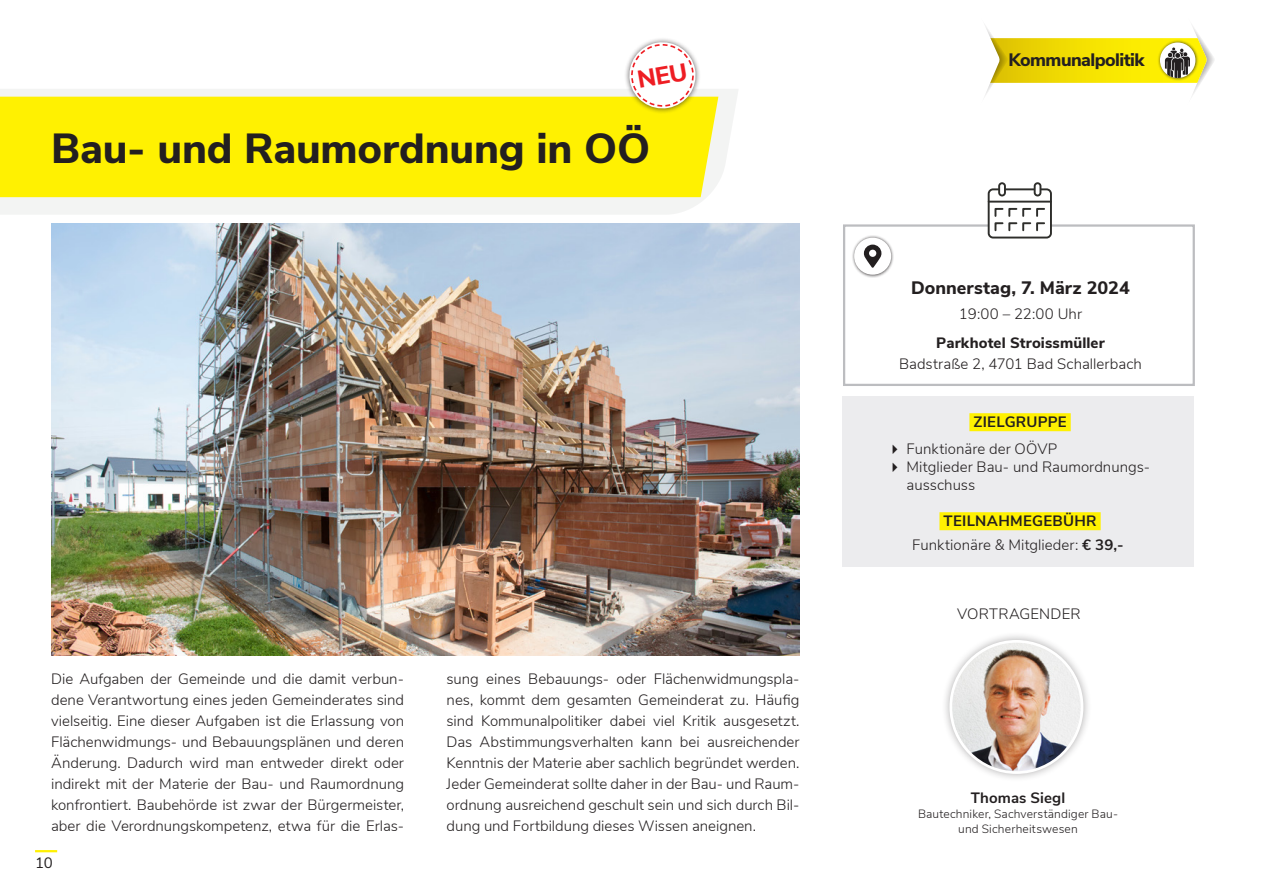
<style>
.page{position:relative;width:1263px;height:893px;background:#fff}
.page>*{position:absolute;margin:0;border:0;box-sizing:border-box;transform-origin:0 0}
.t1{font:800 42px "Nunito Sans";letter-spacing:-.005em;color:#231f20}
.t2{font:800 18px "Nunito Sans";letter-spacing:-.01em;color:#231f20}
.t3{font:800 18px "Nunito Sans";letter-spacing:-.03em;color:#231f20}
.t4{font:300 15px/21px "Nunito Sans";color:#231f20;text-align:justify}
.t5{font:800 15px "Nunito Sans";letter-spacing:.01em;color:#231f20}
.t6{font:700 15px "Nunito Sans";letter-spacing:.01em;color:#231f20}
.t7{font:15px "Nunito Sans";color:#231f20}
.t8{font:300 12px/15px "Nunito Sans";letter-spacing:.015em;color:#231f20;text-align:center}
.s1{font-weight:700}
</style>
<div class="page">
<hr style="left:35px;top:850px;width:22px;height:2px;background:#fff101">
<svg style="left:0;top:89px;width:738px;height:125px;fill:#f3f4f3"></svg>
<div style="left:0;top:97px;width:718px;height:100px;background:#fff101"></div>
<div style="left:842px;top:396px;width:352px;height:170px;background:#ececee"></div>
<img style="left:51px;top:223px;width:748px;height:432px">
<div style="left:941px;top:632px;width:151px;height:150px;background:#231f20;opacity:.35"></div>
<img style="left:951px;top:641px;width:131px;height:132px;border-radius:66px">
<div style="left:949px;top:640px;width:134px;height:134px;border:3px solid #fff;border-radius:50%"></div>
<div style="left:969px;top:413px;width:102px;height:18px;background:#fff101"></div>
<div style="left:939px;top:512px;width:162px;height:18px;background:#fff101"></div>
<svg style="left:985px;top:26px;width:229px;height:69px"></svg>
<div style="left:624px;top:37px;width:77px;height:77px;background:#231f20;opacity:.75"></div>
<div style="left:843px;top:224px;width:352px;height:162px;border:2px solid #bcbdc0"></div>
<div style="left:989px;top:189px;width:62px;height:49px;background:#fff;border-radius:4px"></div>
<div style="left:988px;top:188px;width:64px;height:51px;border:2px solid #2e2e2b;border-radius:4px"></div>
<div style="left:1035px;top:183px;width:5px;height:13px;background:#fff;border-radius:3px"></div>
<div style="left:1034px;top:182px;width:7px;height:14px;border:2px solid #2e2e2b;border-radius:3px"></div>
<div style="left:999px;top:183px;width:6px;height:13px;background:#fff;border-radius:3px"></div>
<div style="left:998px;top:182px;width:8px;height:14px;border:2px solid #2e2e2b;border-radius:3px"></div>
<hr style="left:989px;top:201px;width:62px;height:2px;background:#2e2e2b">
<svg style="left:994px;top:207px;width:51px;height:25px"></svg>
<div style="left:851px;top:235px;width:43px;height:43px;background:#231f20;opacity:.75"></div>
<div style="left:854px;top:238px;width:37px;height:37px;background:#fff;border-radius:50%"></div>
<svg style="left:864px;top:245px;width:17px;height:23px"></svg>
<svg style="left:627px;top:40px;width:71px;height:71px"></svg>
<h1 class="t1" style="left:51px;top:117px;width:600px">Bau- und Raumordnung in OÖ</h1>
<p class="t4" style="left:51px;top:667px;width:354px">Die Aufgaben der Gemeinde und die damit verbun&shy;dene Verantwortung eines jeden Gemeinderates sind vielseitig. Eine dieser Aufgaben ist die Erlassung von Flächenwidmungs- und Bebauungsplänen und deren Änderung. Dadurch wird man entweder direkt oder indirekt mit der Materie der Bau- und Raumordnung konfrontiert. Baubehörde ist zwar der Bürgermeister, aber die Verordnungskompetenz, etwa für die Erlas-</p>
<p class="t4" style="left:447px;top:667px;width:354px">sung eines Bebauungs- oder Flächenwidmungspla&shy;nes, kommt dem gesamten Gemeinderat zu. Häufig sind Kommunalpolitiker dabei viel Kritik ausgesetzt.<br>Das Abstimmungsverhalten kann bei ausreichender Kenntnis der Materie aber sachlich begründet werden.<br>Jeder Gemeinderat sollte daher in der Bau- und Raum&shy;ordnung ausreichend geschult sein und sich durch Bil&shy;dung und Fortbildung dieses Wissen aneignen.</p>
<p class="t7" style="left:35px;top:852px;width:19px">10</p>
<p class="t3" style="left:1008px;top:47px;width:137px">Kommunalpolitik</p>
<p class="t2" style="left:911px;top:274px;width:220px">Donnerstag, 7. März 2024</p>
<p class="t4" style="left:959px;top:302px;width:125px">19:00 – 22:00 Uhr</p>
<p class="t5" style="left:936px;top:332px;width:170px">Parkhotel Stroissmüller</p>
<p class="t4" style="left:899px;top:352px;width:244px">Badstraße 2, 4701 Bad Schallerbach</p>
<p class="t6" style="left:973px;top:411px;width:95px">ZIELGRUPPE</p>
<p class="t4" style="left:906px;top:439px;width:245px;line-height:18px;text-align:left">Funktionäre der OÖVP<br>Mitglieder Bau- und Raumordnungs&shy;ausschuss</p>
<p class="t4" style="left:912px;top:508px;width:213px;line-height:24px;text-align:center"><span class="s1">TEILNAHMEGEBÜHR<br></span>Funktionäre &amp; Mitglieder: <span class="s1">€ 39,-</span></p>
<p class="t4" style="left:957px;top:602px;width:125px">VORTRAGENDER</p>
<p class="t6" style="left:971px;top:787px;width:96px">Thomas Siegl</p>
<p class="t8" style="left:918px;top:806px;width:202px">Bautechniker, Sachverständiger Bau&shy;und Sicherheitswesen</p>
</div>
